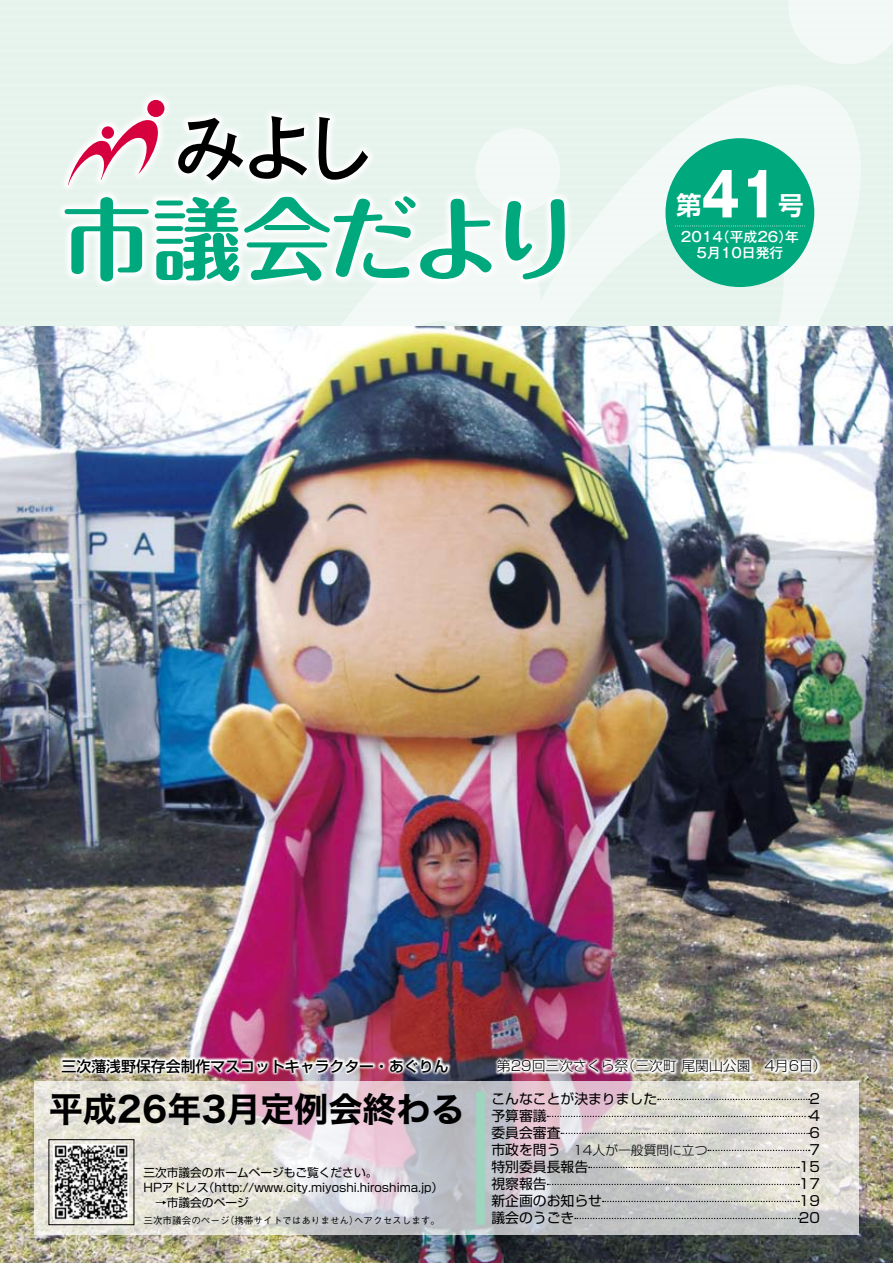
<style>
.page{position:relative;width:893px;height:1263px;background:#fff}
.page>*{position:absolute;margin:0;border:0;box-sizing:border-box;transform-origin:0 0}
.t1{font:700 90px "Maru Fo Pro";letter-spacing:-.05em;color:#00a87e}
.t2{font:500 72px "Gothic MB101 Pro";color:#000}
.t3{font:700 60.15px "Gothic MB101 Pro";color:#fff;scale:.85 1}
.t4{font:34.05px "Hira Kaku Std W7";color:#000}
.t5{font:700 25.5px "Shin Go Pro De";color:#fff}
.t6{font:500 14.85px "Shin Go Pro";color:#000}
.t7{font:13.8px "Shin Go Pro";color:#000}
.t8{font:300 13.8px "Shin Go Pro";color:#000}
.t9{font:500 13.8px/15.9px "Gothic MB101 Pro";color:#fff}
.t10{font:300 12.75px "Shin Go Pro";color:#000}
.t11{font:11.7px/14.9px "Shin Go Pro";color:#000}
.t12{font:500 9.6px "Gothic BBB Pro";color:#000}
.s1{font-weight:400;font-size:13.8px}
</style>
<div class="page">
<div style="left:0;top:0;width:893px;height:412px;background:#e6f3ed"></div>
<hr style="left:0;top:0;width:893px;height:2px;background:#fff">
<svg style="left:788px;top:0;width:105px;height:64px"></svg>
<svg style="left:245px;top:85px;width:648px;height:242px"></svg>
<svg style="left:64px;top:95px;width:104px;height:91px"></svg>
<div style="left:147px;top:100px;width:17px;height:17px;background:#d7003f;border-radius:50%"></div>
<svg style="left:68px;top:117px;width:98px;height:68px"></svg>
<svg style="left:168px;top:106px;width:207px;height:80px"></svg>
<svg style="left:60px;top:186px;width:513px;height:103px;fill:#f7fbf9"></svg>
<img style="left:0;top:327px;width:893px;height:936px">
<svg style="left:34px;top:1082px;width:825px;height:153px;background:#d9d4d3"></svg>
<div style="left:665px;top:138px;width:149px;height:149px;background:#00a87e;border-radius:50%"></div>
<div style="left:49px;top:1139px;width:85px;height:86px;border:1px solid #000"></div>
<svg style="left:675px;top:226px;width:131px;height:1px"></svg>
<img style="left:54px;top:1145px;width:75px;height:75px">
<svg style="left:658px;top:1099px;width:152px;height:1px"></svg>
<svg style="left:547px;top:1116px;width:263px;height:1px"></svg>
<svg style="left:561px;top:1133px;width:249px;height:1px"></svg>
<svg style="left:708px;top:1150px;width:102px;height:1px"></svg>
<svg style="left:589px;top:1167px;width:210px;height:1px"></svg>
<svg style="left:547px;top:1184px;width:252px;height:1px"></svg>
<svg style="left:603px;top:1201px;width:196px;height:1px"></svg>
<svg style="left:575px;top:1218px;width:224px;height:1px"></svg>
<div style="left:476px;top:1092px;width:9px;height:133px;background:#9fd4be"></div>
<img style="left:58px;top:1054px;width:762px;height:21px">
<h2 class="t2" style="left:173px;top:89px;width:202px">みよし</h2>
<h1 class="t1" style="left:62px;top:168px;width:520px">市議会だより</h1>
<h3 class="t3" style="left:701px;top:145px;width:93px">41</h3>
<p class="t9" style="left:716px;top:227px;width:85px">（平成26 年）</p>
<h3 class="t5" style="left:676px;top:185px;width:87px">第　　</h3>
<h3 class="t5" style="left:778px;top:185px;width:27px">号</h3>
<p class="t9" style="left:697px;top:227px;width:88px;text-indent:-16px">2014<br>5月10日発行</p>
<p class="t6" style="left:62px;top:1054px;width:388px">三次藩浅野保存会制作マスコットキャラクター・あぐりん</p>
<p class="t8" style="left:622px;top:1055px;width:207px">（三次町尾関山公園　4月6日(</p>
<p class="t8" style="left:497px;top:1055px;width:133px">第29回三次さくら祭</p>
<h3 class="t4" style="left:49px;top:1082px;width:417px">平成26年3月定例会終わる</h3>
<p class="t7" style="left:491px;top:1087px;width:167px">こんなことが決まりました</p>
<p class="t7" style="left:491px;top:1104px;width:57px">予算審議</p>
<p class="t7" style="left:491px;top:1121px;width:71px">委員会審査</p>
<p class="t7" style="left:809px;top:1087px;width:12px">2</p>
<p class="t7" style="left:809px;top:1104px;width:12px">4</p>
<p class="t7" style="left:809px;top:1121px;width:12px">6</p>
<p class="t10" style="left:491px;top:1139px;width:218px"><span class="s1">市政を問う</span>　14人が一般質問に立つ</p>
<p class="t7" style="left:809px;top:1138px;width:12px">7</p>
<p class="t11" style="left:203px;top:1164px;width:242px;text-indent:-59px">三次市議会のホームページもご覧ください。（http://www.city.miyoshi.hiroshima j p. (</p>
<p class="t11" style="left:144px;top:1178px;width:107px">HPアドレス<br>　→市議会のページ</p>
<p class="t7" style="left:491px;top:1155px;width:98px">特別委員長報告</p>
<p class="t7" style="left:491px;top:1172px;width:57px">視察報告</p>
<p class="t7" style="left:491px;top:1189px;width:112px">新企画のお知らせ</p>
<p class="t7" style="left:799px;top:1155px;width:22px">15</p>
<p class="t7" style="left:799px;top:1172px;width:22px">17</p>
<p class="t7" style="left:799px;top:1189px;width:22px">19</p>
<p class="t12" style="left:225px;top:1212px;width:135px">（携帯サイトではありません）</p>
<p class="t12" style="left:144px;top:1212px;width:88px">三次市議会のページ</p>
<p class="t12" style="left:354px;top:1212px;width:88px">へアクセスします。</p>
<p class="t7" style="left:491px;top:1206px;width:84px">議会のうごき</p>
<p class="t7" style="left:799px;top:1206px;width:22px">20</p>
</div>
